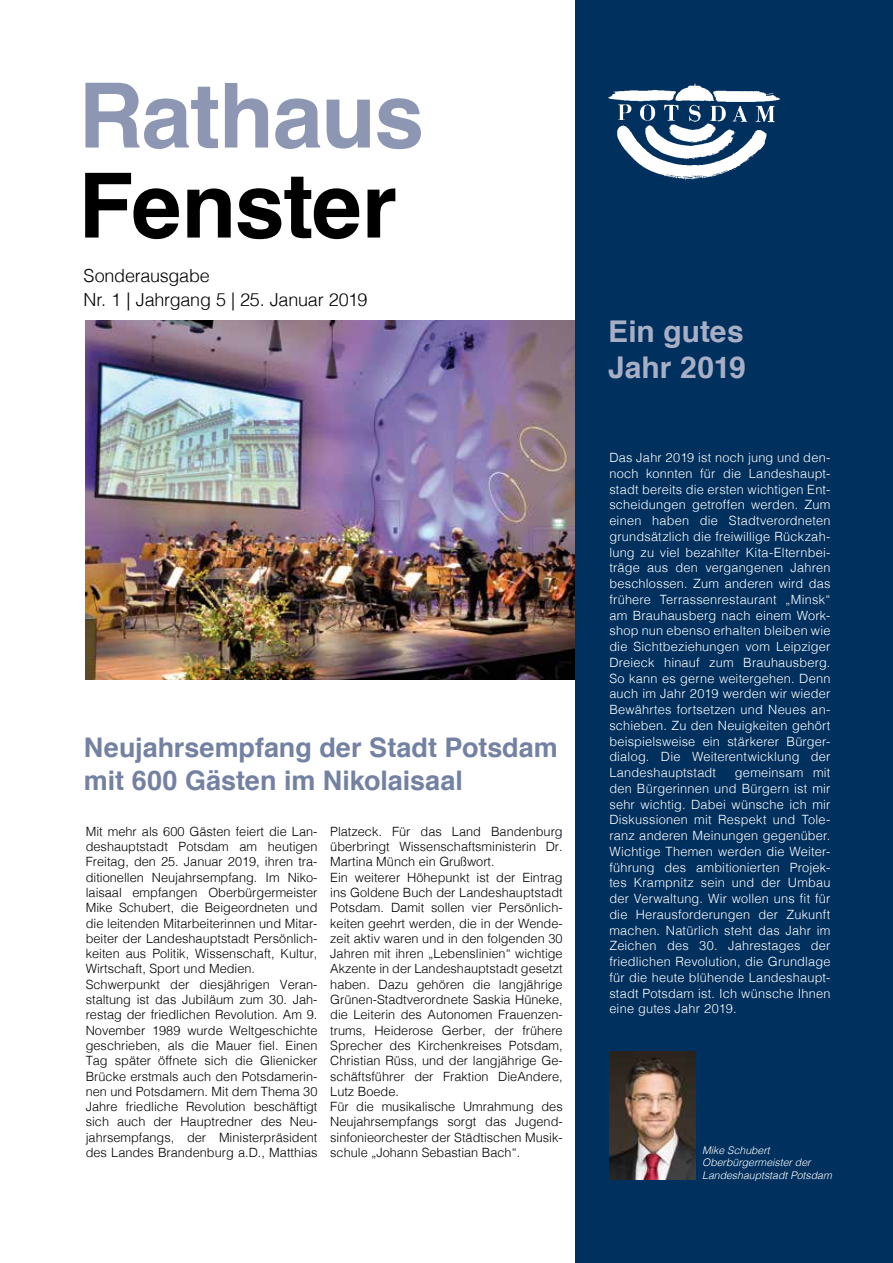
<style>
.page{position:relative;width:893px;height:1263px;background:#fff}
.page>*{position:absolute;margin:0;border:0;box-sizing:border-box;transform-origin:0 0}
.t1{font:700 90px "Helvetica";letter-spacing:-.015em;color:#8d97b3}
.t2{font:700 90px "Helvetica";letter-spacing:-.015em;color:#000}
.t3{font:700 30px/36px "Helvetica";color:#a8afc5}
.t4{font:700 27px/32.4px "Helvetica";color:#7381a2}
.t5{font:300 18px/24px "Helvetica";letter-spacing:-.015em;color:#000}
.t6{font:300 12.75px/15.3px "Helvetica";color:#000}
.t7{font:300 12.75px/15.8px "Helvetica";letter-spacing:.015em;color:#fff;text-align:justify}
.t8{font:italic 300 10.5px/12.6px "Helvetica";color:#fff}
.s1{font-family:"Minion Pro";font-weight:400}
</style>
<div class="page">
<img style="left:85px;top:320px;width:490px;height:360px">
<div style="left:575px;top:0;width:318px;height:1263px;background:#00305e"></div>
<img style="left:608px;top:83px;width:173px;height:97px">
<img style="left:610px;top:1051px;width:86px;height:128px">
<h1 class="t1" style="left:78px;top:43px;width:348px">Rathaus</h1>
<h1 class="t2" style="left:78px;top:133px;width:320px">Fenster</h1>
<h3 class="t5" style="left:84px;top:262px;width:285px">Sonderausgabe<br>Nr. 1 <span class="s1">|</span> Jahrgang 5 | 25. Januar 2019</h3>
<h3 class="t4" style="left:84px;top:732px;width:475px">Neujahrsempfang der Stadt Potsdam mit 600 Gästen im Nikolaisaal</h3>
<p class="t6" style="left:86px;top:823px;width:233px">Mit mehr als 600 Gästen feiert die Lan&shy;deshauptstadt Potsdam am heutigen Freitag, den 25. Januar 2019, ihren tra&shy;ditionellen Neujahrsempfang. Im Niko&shy;laisaal empfangen Oberbürgermeister Mike Schubert, die Beigeordneten und die leitenden Mitarbeiterinnen und Mitar&shy;beiter der Landeshauptstadt Persönlich&shy;keiten aus Politik, Wissenschaft, Kultur, Wirtschaft, Sport und Medien.<br>Schwerpunkt der diesjährigen Veran&shy;staltung ist das Jubiläum zum 30. Jah&shy;restag der friedlichen Revolution. Am 9.<br>November 1989 wurde Weltgeschichte geschrieben, als die Mauer fiel. Einen Tag später öffnete sich die Glienicker Brücke erstmals auch den Potsdamerin&shy;nen und Potsdamern. Mit dem Thema 30<br>Jahre friedliche Revolution beschäftigt sich auch der Hauptredner des Neu&shy;jahrsempfangs, der Ministerpräsident des Landes Brandenburg a.D., Matthias</p>
<p class="t6" style="left:330px;top:823px;width:234px">Platzeck. Für das Land Bandenburg überbringt Wissenschaftsministerin Dr.<br>Martina Münch ein Grußwort.<br>Ein weiterer Höhepunkt ist der Eintrag ins Goldene Buch der Landeshauptstadt Potsdam. Damit sollen vier Persönlich&shy;keiten geehrt werden, die in der Wende&shy;zeit aktiv waren und in den folgenden 30<br>Jahren mit ihren „Lebenslinien“ wichtige Akzente in der Landeshauptstadt gesetzt haben. Dazu gehören die langjährige Grünen-Stadtverordnete Saskia Hüneke, die Leiterin des Autonomen Frauenzen&shy;trums, Heiderose Gerber, der frühere Sprecher des Kirchenkreises Potsdam, Christian Rüss, und der langjährige Ge&shy;schäftsführer der Fraktion DieAndere, Lutz Boede.<br>Für die musikalische Umrahmung des Neujahrsempfangs sorgt das Jugend&shy;sinfonieorchester der Städtischen Musik&shy;schule „Johann Sebastian Bach“.</p>
<h2 class="t3" style="left:608px;top:314px;width:139px">Ein gutes<br>Jahr 2019</h2>
<p class="t7" style="left:609px;top:449px;width:223px">Das Jahr 2019 ist noch jung und den&shy;noch konnten für die Landeshaupt&shy;stadt bereits die ersten wichtigen Ent&shy;scheidungen getroffen werden. Zum einen haben die Stadtverordneten grundsätzlich die freiwillige Rückzah&shy;lung zu viel bezahlter Kita-Elternbei&shy;träge aus den vergangenen Jahren beschlossen. Zum anderen wird das frühere Terrassenrestaurant „Minsk“ am Brauhausberg nach einem Work&shy;shop nun ebenso erhalten bleiben wie die Sichtbeziehungen vom Leipziger Dreieck hinauf zum Brauhausberg.<br>So kann es gerne weitergehen. Denn auch im Jahr 2019 werden wir wieder Bewährtes fortsetzen und Neues an&shy;schieben. Zu den Neuigkeiten gehört beispielsweise ein stärkerer Bürger&shy;dialog. Die Weiterentwicklung der Landeshauptstadt</p>
<p class="t7" style="left:609px;top:764px;width:223px;text-indent:126px">gemeinsam mit den Bürgerinnen und Bürgern ist mir sehr wichtig. Dabei wünsche ich mir Diskussionen mit Respekt und Tole&shy;ranz anderen Meinungen gegenüber.<br>Wichtige Themen werden die Weiter&shy;führung des ambitionierten Projek&shy;tes Krampnitz sein und der Umbau der Verwaltung. Wir wollen uns fit für die Herausforderungen der Zukunft machen. Natürlich steht das Jahr im Zeichen des 30. Jahrestages der friedlichen Revolution, die Grundlage für die heute blühende Landeshaupt&shy;stadt Potsdam ist. Ich wünsche Ihnen eine gutes Jahr 2019.</p>
<p class="t8" style="left:702px;top:1143px;width:131px">Mike Schubert<br>Oberbürgermeister der<br>Landeshauptstadt Potsdam</p>
</div>
